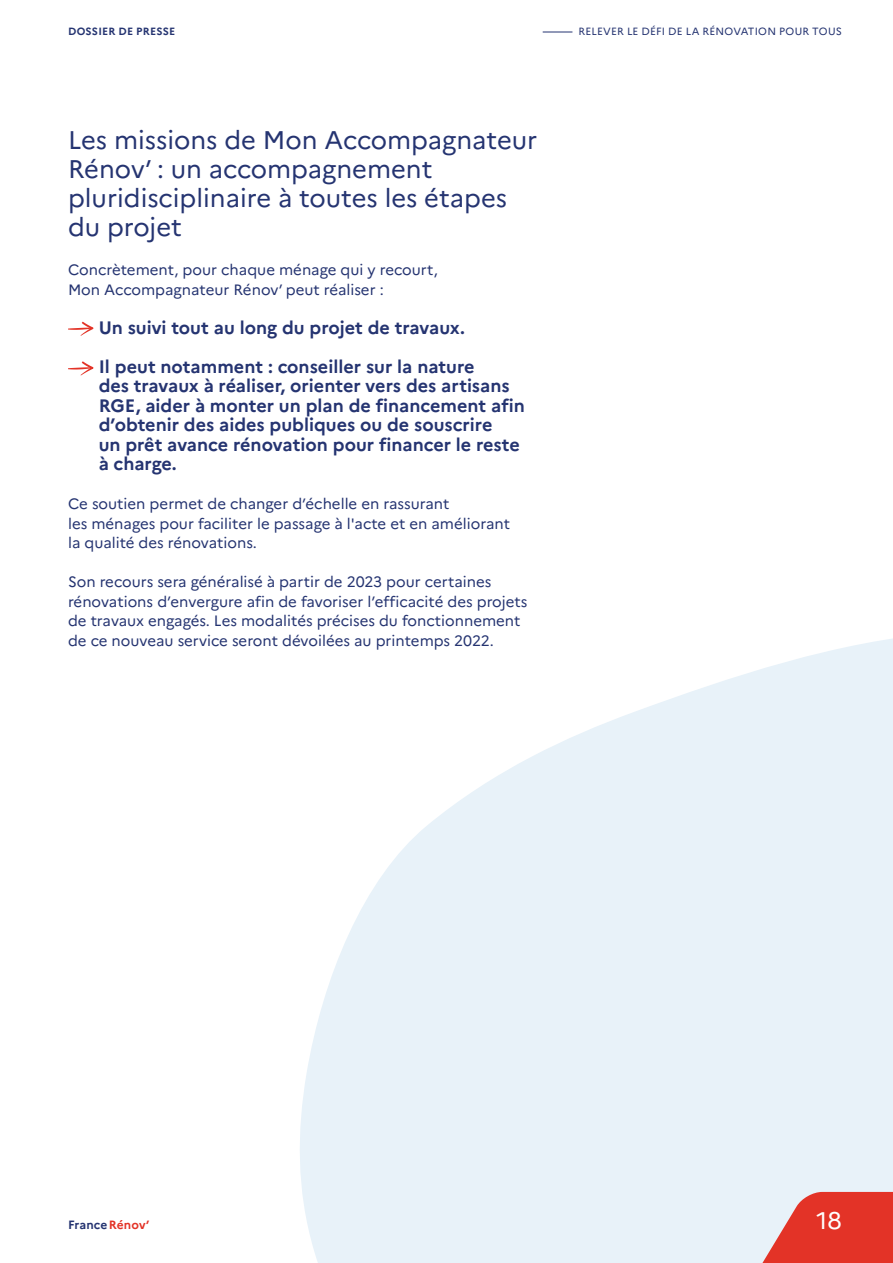
<style>
.page{position:relative;width:893px;height:1263px;background:#fff}
.page>*{position:absolute;margin:0;border:0;box-sizing:border-box;transform-origin:0 0}
.t1{font:25.5px/29.2px "Marianne";color:#253471}
.t2{font:24px "Marianne";color:#fff}
.t3{font:700 18px/19.5px "Marianne";color:#253471}
.t4{font:15px/19.5px "Marianne";color:#253471}
.t5{font:700 12px "Marianne";letter-spacing:.01em;color:#253471}
.t6{font:10.5px "Marianne";letter-spacing:.015em;color:#253471}
.t7{font:700 10.5px "Marianne";letter-spacing:.02em;color:#253471}
.s1{color:#e33327}
</style>
<div class="page">
<svg style="left:300px;top:638px;width:593px;height:625px;fill:#e8f2f9"></svg>
<svg style="left:68px;top:322px;width:26px;height:14px"></svg>
<svg style="left:68px;top:361px;width:26px;height:14px"></svg>
<svg style="left:543px;top:32px;width:29px;height:1px"></svg>
<svg style="left:753px;top:1192px;width:140px;height:71px;background:#e45e57"></svg>
<p class="t7" style="left:68px;top:25px;width:109px">DOSSIER DE PRESSE</p>
<p class="t6" style="left:578px;top:25px;width:265px">RELEVER LE DÉFI DE LA RÉNOVATION POUR TOUS</p>
<h1 class="t1" style="left:68px;top:125px;width:471px">Les missions de Mon Accompagnateur<br>Rénov’ : un accompagnement pluridisciplinaire à toutes les étapes du projet</h1>
<p class="t4" style="left:68px;top:260px;width:371px">Concrètement, pour chaque ménage qui y recourt,<br>Mon Accompagnateur Rénov’ peut réaliser :</p>
<p class="t3" style="left:99px;top:308px;width:377px;line-height:39px">Un suivi tout au long du projet de travaux.<br>Il peut notamment : conseiller sur la nature</p>
<p class="t3" style="left:99px;top:376px;width:428px">des travaux à réaliser, orienter vers des artisans RGE, aider à monter un plan de financement afin d’obtenir des aides publiques ou de souscrire<br>un prêt avance rénovation pour financer le reste à charge.</p>
<p class="t4" style="left:68px;top:494px;width:444px">Ce soutien permet de changer d’échelle en rassurant<br>les ménages pour faciliter le passage à l'acte et en améliorant la qualité des rénovations.</p>
<p class="t4" style="left:68px;top:572px;width:461px">Son recours sera généralisé à partir de 2023 pour certaines rénovations d’envergure afin de favoriser l’efficacité des projets de travaux engagés. Les modalités précises du fonctionnement de ce nouveau service seront dévoilées au printemps 2022.</p>
<p class="t5" style="left:68px;top:1217px;width:83px">France<span class="s1">Rénov’</span></p>
<h2 class="t2" style="left:816px;top:1206px;width:27px">18</h2>
</div>
